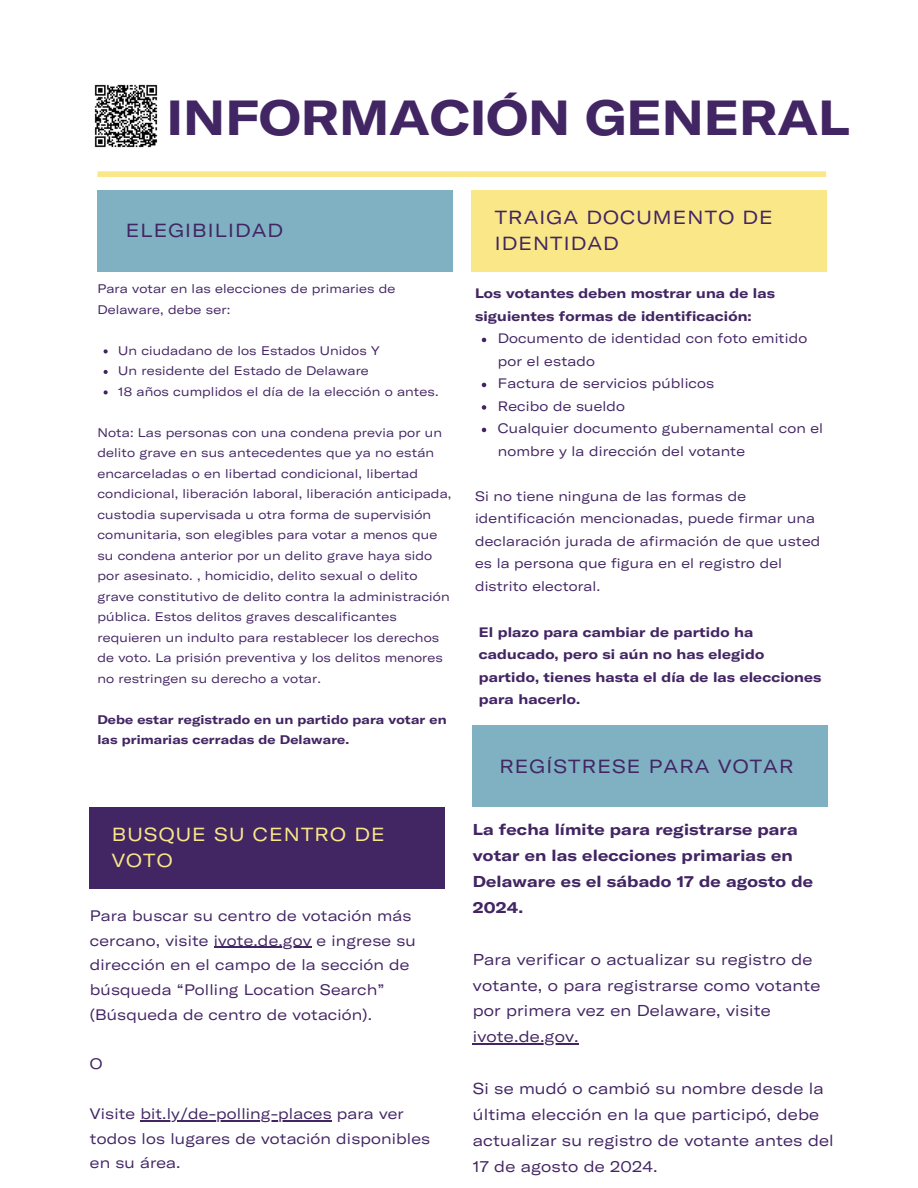
<style>
.page{position:relative;width:918px;height:1188px;background:#fff}
.page>*{position:absolute;margin:0;border:0;box-sizing:border-box;transform-origin:0 0}
.t1{font:700 expanded 48.6px "GT America";color:#422563}
.t2{font:expanded 18.75px/25.8px "GT America";letter-spacing:.06em;color:#422563}
.t3{font:expanded 18.75px/25.8px "GT America";letter-spacing:.06em;color:#fae788}
.t4{font:expanded 15.6px/25.8px "GT America";letter-spacing:.01em;color:#422563}
.t5{font:700 expanded 15.6px/25.8px "GT America";letter-spacing:.01em;color:#422563}
.t6{font:expanded 15px/24.8px "GT America";letter-spacing:.01em;color:#422563}
.t7{font:expanded 13.5px/22.5px "GT America";letter-spacing:.01em;color:#422563}
.t8{font:700 expanded 13.5px/22.5px "GT America";letter-spacing:.01em;color:#422563}
.t9{font:expanded 12.3px/20.5px "GT America";letter-spacing:.01em;color:#422563}
.t10{font:700 expanded 12.3px/20.5px "GT America";letter-spacing:.01em;color:#422563}
</style>
<div class="page">
<div style="left:97px;top:190px;width:355px;height:82px;background:#7fb1c3"></div>
<div style="left:97px;top:171px;width:729px;height:6px;background:#fae788"></div>
<div style="left:471px;top:190px;width:355px;height:82px;background:#fae788"></div>
<div style="left:90px;top:807px;width:355px;height:81px;background:#422563"></div>
<img style="left:94px;top:84px;width:64px;height:64px">
<svg style="left:104px;top:349px;width:4px;height:4px"></svg>
<svg style="left:104px;top:370px;width:4px;height:4px"></svg>
<svg style="left:104px;top:390px;width:4px;height:4px"></svg>
<hr style="left:214px;top:947px;width:98px;height:1px;background:#422563">
<hr style="left:140px;top:1120px;width:192px;height:1px;background:#422563">
<svg style="left:482px;top:338px;width:4px;height:4px"></svg>
<svg style="left:482px;top:383px;width:4px;height:4px"></svg>
<svg style="left:482px;top:405px;width:4px;height:5px"></svg>
<svg style="left:482px;top:428px;width:4px;height:4px"></svg>
<div style="left:473px;top:726px;width:355px;height:81px;background:#7fb1c3"></div>
<hr style="left:473px;top:1043px;width:106px;height:2px;background:#422563">
<h1 class="t1" style="left:166px;top:86px;width:685px">INFORMACIÓN GENERAL</h1>
<h2 class="t2" style="left:126px;top:217px;width:159px">ELEGIBILIDAD</h2>
<h2 class="t9" style="left:97px;top:278px;width:300px">Para votar en las elecciones de primaries de<br>Delaware, debe ser:</h2>
<p class="t9" style="left:118px;top:339px;width:263px">Un ciudadano de los Estados Unidos Y</p>
<p class="t9" style="left:118px;top:360px;width:252px">Un residente del Estado de Delaware</p>
<p class="t9" style="left:118px;top:380px;width:322px">18 años cumplidos el día de la elección o antes.</p>
<p class="t9" style="left:97px;top:421px;width:356px">Nota: Las personas con una condena previa por un delito grave en sus antecedentes que ya no están encarceladas o en libertad condicional, libertad condicional, liberación laboral, liberación anticipada, custodia supervisada u otra forma de supervisión comunitaria, son elegibles para votar a menos que su condena anterior por un delito grave haya sido por asesinato. , homicidio, delito sexual o delito grave constitutivo de delito contra la administración pública. Estos delitos graves descalificantes requieren un indulto para restablecer los derechos de voto. La prisión preventiva y los delitos menores no restringen su derecho a votar.</p>
<p class="t10" style="left:97px;top:708px;width:351px">Debe estar registrado en un partido para votar en las primarias cerradas de Delaware.</p>
<h6 class="t3" style="left:112px;top:820px;width:274px">BUSQUE SU CENTRO DE<br>VOTO</h6>
<h2 class="t6" style="left:90px;top:902px;width:327px">Para buscar su centro de votación más cercano, visite ivote.de.gov e ingrese su</h2>
<h5 class="t6" style="left:90px;top:952px;width:321px">dirección en el campo de la sección de búsqueda “Polling Location Search” (Búsqueda de centro de votación).</h5>
<h5 class="t6" style="left:90px;top:1051px;width:14px">O</h5>
<h3 class="t6" style="left:90px;top:1100px;width:316px">Visite bit.ly/de-polling-places para ver</h3>
<h5 class="t6" style="left:90px;top:1125px;width:342px">todos los lugares de votación disponibles en su área.</h5>
<h6 class="t2" style="left:495px;top:204px;width:280px">TRAIGA DOCUMENTO DE<br>IDENTIDAD</h6>
<p class="t8" style="left:475px;top:282px;width:302px">Los votantes deben mostrar una de las siguientes formas de identificación:</p>
<p class="t7" style="left:498px;top:327px;width:311px">Documento de identidad con foto emitido por el estado</p>
<p class="t7" style="left:498px;top:372px;width:218px">Factura de servicios públicos</p>
<p class="t7" style="left:498px;top:394px;width:129px">Recibo de sueldo</p>
<p class="t7" style="left:498px;top:417px;width:327px">Cualquier documento gubernamental con el nombre y la dirección del votante</p>
<h6 class="t7" style="left:475px;top:484px;width:347px">Si no tiene ninguna de las formas de identificación mencionadas, puede firmar una declaración jurada de afirmación de que usted es la persona que figura en el registro del distrito electoral.</h6>
<p class="t8" style="left:479px;top:620px;width:344px">El plazo para cambiar de partido ha caducado, pero si aún no has elegido partido, tienes hasta el día de las elecciones para hacerlo.</p>
<h2 class="t2" style="left:499px;top:752px;width:296px">REGÍSTRESE PARA VOTAR</h2>
<h4 class="t5" style="left:473px;top:816px;width:342px">La fecha límite para registrarse para votar en las elecciones primarias en<br>Delaware es el sábado 17 de agosto de<br>2024.</h4>
<h5 class="t4" style="left:473px;top:946px;width:349px">Para verificar o actualizar su registro de votante, o para registrarse como votante por primera vez en Delaware, visite</h5>
<h5 class="t4" style="left:473px;top:1023px;width:107px">ivote.de.gov.</h5>
<h5 class="t4" style="left:473px;top:1075px;width:363px">Si se mudó o cambió su nombre desde la última elección en la que participó, debe actualizar su registro de votante antes del 17 de agosto de 2024.</h5>
</div>
